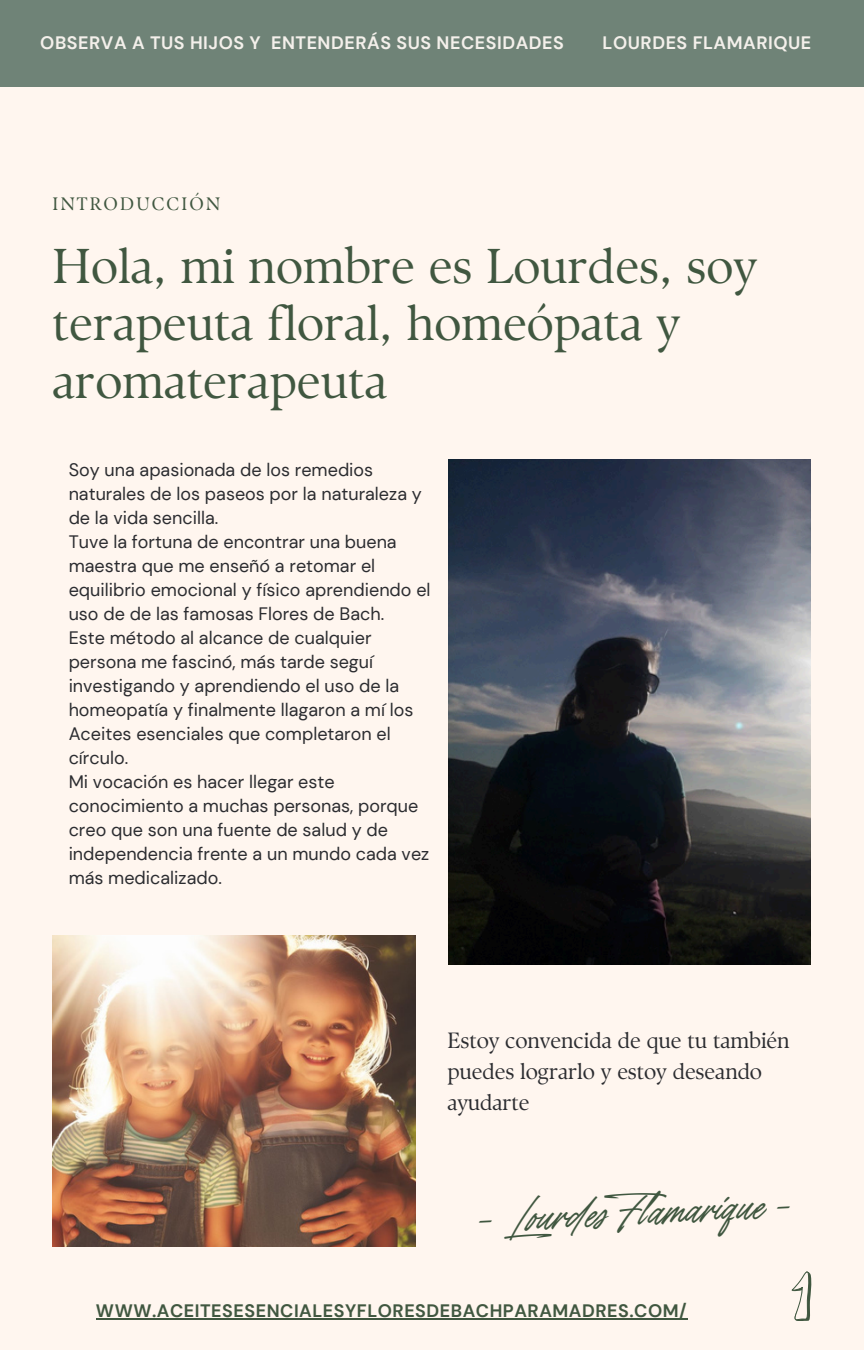
<style>
.page{position:relative;width:864px;height:1350px;background:#fff6ef}
.page>*{position:absolute;margin:0;border:0;box-sizing:border-box;transform-origin:0 0}
.t1{font:48.82px/57.4px "TY Serif D";color:#405740}
.t2{font:36.68px "TY Script";color:#405740}
.t3{font:22.05px/30.6px "TY Serif D";letter-spacing:-.005em;color:#2b2c30}
.t4{font:18px/24.1px "DM Sans";color:#2b2c30}
.t5{font:700 18px "DM Sans";letter-spacing:.03em;color:#f4f0eb}
.t6{font:700 18px "DM Sans";letter-spacing:.03em;color:#405740}
.t7{font:18px "TY Serif D";letter-spacing:.12em;color:#405740}
</style>
<div class="page">
<img style="left:448px;top:460px;width:363px;height:504px">
<img style="left:53px;top:936px;width:362px;height:310px">
<div style="left:0;top:0;width:864px;height:86px;background:#6f8377"></div>
<svg style="left:792px;top:1271px;width:20px;height:49px"></svg>
<hr style="left:96px;top:1318px;width:591px;height:2px;background:#405740">
<p class="t5" style="left:40px;top:31px;width:525px">OBSERVA A TUS HIJOS Y ENTENDERÁS SUS NECESIDADES</p>
<h4 class="t5" style="left:603px;top:31px;width:210px">LOURDES FLAMARIQUE</h4>
<h1 class="t7" style="left:53px;top:193px;width:169px">INTRODUCCIÓN</h1>
<h5 class="t1" style="left:53px;top:237px;width:706px">Hola, mi nombre es Lourdes, soy terapeuta floral, homeópata y aromaterapeuta</h5>
<p class="t4" style="left:69px;top:458px;width:355px">Soy una apasionada de los remedios naturales de los paseos por la naturaleza y de la vida sencilla.</p>
<p class="t4" style="left:69px;top:530px;width:363px">Tuve la fortuna de encontrar una buena maestra que me enseñó a retomar el equilibrio emocional y físico aprendiendo el uso de de las famosas Flores de Bach.</p>
<p class="t4" style="left:69px;top:626px;width:346px">Este método al alcance de cualquier persona me fascinó, más tarde seguí investigando y aprendiendo el uso de la homeopatía y finalmente llagaron a mí los Aceites esenciales que completaron el círculo.</p>
<h3 class="t4" style="left:69px;top:770px;width:362px">Mi vocación es hacer llegar este conocimiento a muchas personas, porque creo que son una fuente de salud y de independencia frente a un mundo cada vez más medicalizado.</h3>
<p class="t3" style="left:447px;top:1025px;width:344px">Estoy convencida de que tu también puedes lograrlo y estoy deseando ayudarte</p>
<h2 class="t2" style="left:472px;top:1198px;width:319px;rotate:-3deg">- Lourdes Flamarique -</h2>
<h4 class="t6" style="left:96px;top:1299px;width:592px">WWW.ACEITESESENCIALESYFLORESDEBACHPARAMADRES.COM/</h4>
</div>
